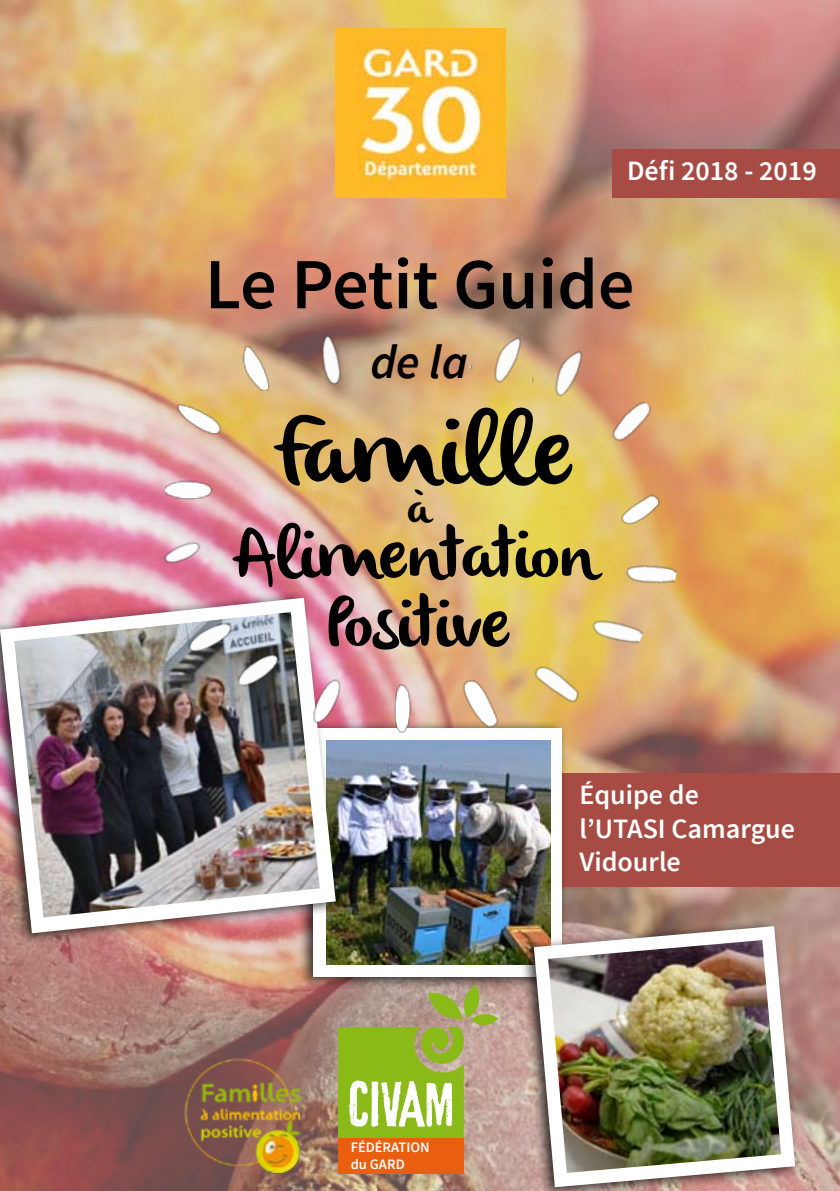
<style>
.page{position:relative;width:840px;height:1191px;background:#fff}
.page>*{position:absolute;margin:0;border:0;box-sizing:border-box;transform-origin:0 0}
.t1{font:100px "olivier";color:#000}
.t2{font:72px/69px "olivier";color:#000;text-align:center}
.t3{font:600 72px "Source Sans Pro";color:#000}
.t4{font:italic 600 48px "Source Sans Pro";color:#000}
.t5{font:48px "olivier";color:#000}
.t6{font:600 28px/33.6px "Source Sans Pro";color:#fff}
.t7{font:600 14.4px/17.4px "Source Sans Pro";color:#fff}
</style>
<div class="page">
<img style="left:0;top:0;width:839px;height:1191px">
<div style="left:542px;top:773px;width:297px;height:114px;background:#a64c44"></div>
<div style="left:297px;top:719px;width:271px;height:271px;background:#000;opacity:.75"></div>
<div style="left:313px;top:728px;width:249px;height:248px;background:#fff"></div>
<img style="left:326px;top:740px;width:224px;height:224px">
<div style="left:0;top:589px;width:340px;height:356px;background:#000;opacity:.75"></div>
<img style="left:0;top:598px;width:335px;height:335px">
<img style="left:14px;top:612px;width:306px;height:305px">
<img style="left:335px;top:28px;width:170px;height:169px">
<img style="left:240px;top:344px;width:35px;height:49px">
<img style="left:166px;top:401px;width:61px;height:36px">
<img style="left:165px;top:475px;width:61px;height:35px">
<img style="left:143px;top:527px;width:67px;height:59px">
<img style="left:307px;top:673px;width:50px;height:61px">
<img style="left:383px;top:672px;width:38px;height:61px">
<img style="left:452px;top:678px;width:52px;height:64px">
<img style="left:527px;top:658px;width:67px;height:58px">
<img style="left:576px;top:598px;width:71px;height:58px">
<img style="left:618px;top:475px;width:70px;height:64px">
<img style="left:231px;top:635px;width:69px;height:64px">
<img style="left:183px;top:605px;width:70px;height:61px">
<img style="left:610px;top:546px;width:69px;height:50px">
<img style="left:571px;top:385px;width:98px;height:103px">
<img style="left:530px;top:341px;width:75px;height:74px">
<img style="left:293px;top:325px;width:67px;height:69px">
<img style="left:469px;top:328px;width:75px;height:73px">
<div style="left:612px;top:149px;width:227px;height:48px;background:#a64c44"></div>
<div style="left:338px;top:1138px;width:125px;height:35px;background:#e95e0f"></div>
<svg style="left:338px;top:984px;width:160px;height:154px;background:#a9b564"></svg>
<div style="left:517px;top:917px;width:282px;height:274px;background:#000;opacity:.75"></div>
<svg style="left:533px;top:926px;width:261px;height:261px"></svg>
<img style="left:547px;top:940px;width:233px;height:232px">
<img style="left:183px;top:1057px;width:119px;height:118px">
<p class="t6" style="left:626px;top:155px;width:191px">Défi 2018 - 2019</p>
<h2 class="t3" style="left:205px;top:239px;width:430px">Le Petit Guide</h2>
<h3 class="t4" style="left:370px;top:332px;width:99px">de la</h3>
<h1 class="t1" style="left:271px;top:393px;width:303px">Famille</h1>
<h3 class="t5" style="left:407px;top:480px;width:25px">à</h3>
<h2 class="t2" style="left:232px;top:525px;width:365px">Alimentation<br>Positive</h2>
<p class="t7" style="left:350px;top:1138px;width:81px">FÉDÉRATION du GARD</p>
<p class="t6" style="left:579px;top:778px;width:217px">Équipe de<br>l’UTASI Camargue<br>Vidourle</p>
</div>
